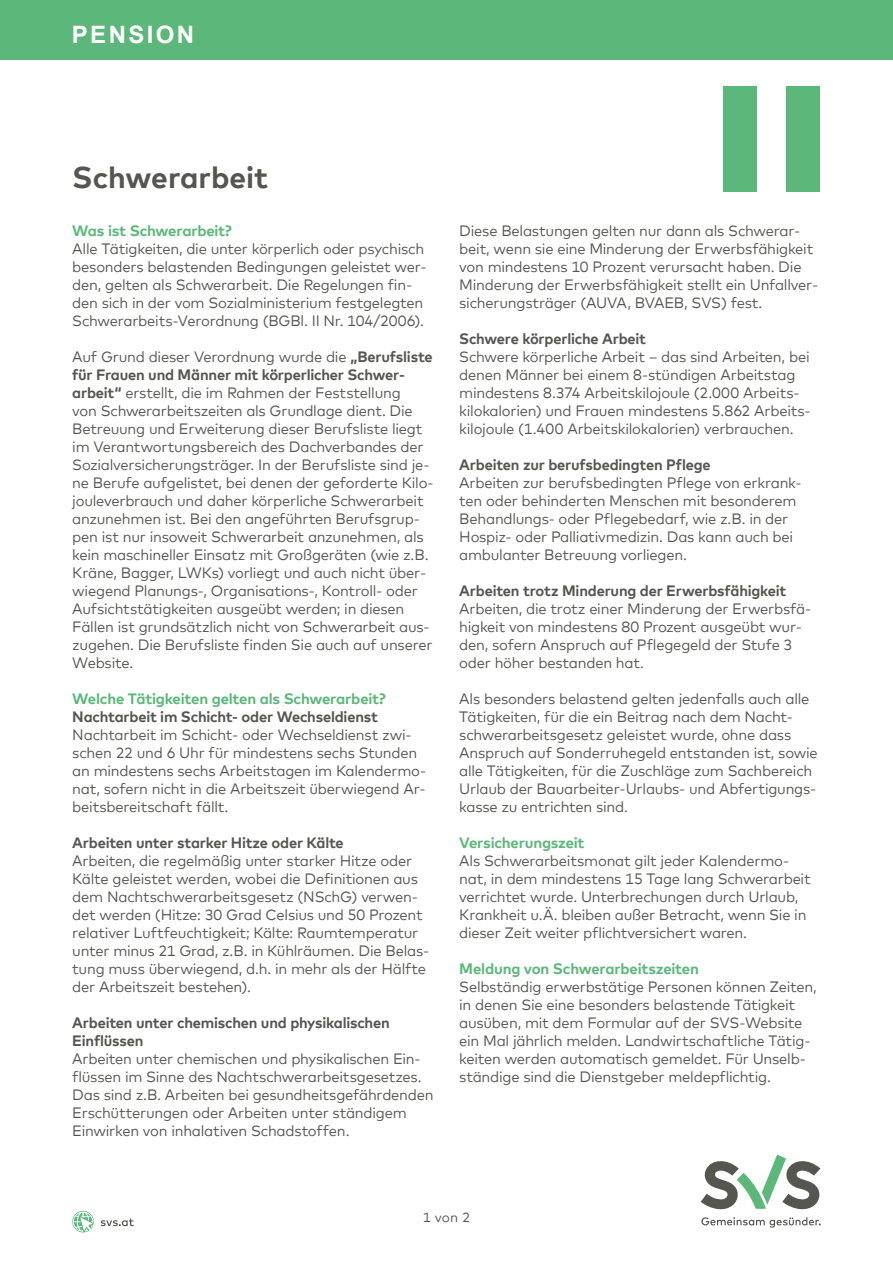
<style>
.page{position:relative;width:893px;height:1263px;background:#fff}
.page>*{position:absolute;margin:0;border:0;box-sizing:border-box;transform-origin:0 0}
.t1{font:700 30px "Mark Offc Pro";color:#565650}
.t2{font:700 24px "Arial";letter-spacing:.1em;color:#fff}
.t3{font:15px/18px "Mark Offc Pro";letter-spacing:-.015em;color:#565650}
.t4{font:700 15px/18px "Mark Offc Pro";letter-spacing:-.015em;color:#565650}
.t5{font:700 15px "Mark Offc Pro";letter-spacing:-.015em;color:#5cb77a}
.t6{font:13.5px "Mark Offc Pro";color:#565650}
.s1{font-weight:700}
</style>
<div class="page">
<svg style="left:701px;top:1154px;width:119px;height:56px"></svg>
<svg style="left:701px;top:1217px;width:120px;height:10px"></svg>
<svg style="left:72px;top:1211px;width:22px;height:21px"></svg>
<svg style="left:101px;top:1219px;width:33px;height:7px"></svg>
<div style="left:0;top:0;width:893px;height:60px;background:#5cb77a"></div>
<div style="left:786px;top:86px;width:33px;height:105px;background:#5cb77a"></div>
<div style="left:723px;top:86px;width:34px;height:105px;background:#5cb77a"></div>
<h2 class="t2" style="left:72px;top:18px;width:124px">PENSION</h2>
<h1 class="t1" style="left:72px;top:155px;width:197px">Schwerarbeit</h1>
<p class="t5" style="left:72px;top:220px;width:161px">Was ist Schwerarbeit?</p>
<p class="t3" style="left:72px;top:239px;width:356px">Alle Tätigkeiten, die unter körperlich oder psychisch besonders belastenden Bedingungen geleistet wer&shy;den, gelten als Schwerarbeit. Die Regelungen fin&shy;den sich in der vom Sozialministerium festgelegten Schwerarbeits-Verordnung (BGBl. II Nr. 104/2006).</p>
<p class="t3" style="left:72px;top:347px;width:363px">Auf Grund dieser Verordnung wurde die <span class="s1">„Berufsliste für Frauen und Männer mit körperlicher Schwer&shy;arbeit“</span> erstellt, die im Rahmen der Feststellung<br>von Schwerarbeitszeiten als Grundlage dient. Die Betreuung und Erweiterung dieser Berufsliste liegt im Verantwortungsbereich des Dachverbandes der Sozialversicherungsträger. In der Berufsliste sind je&shy;ne Berufe aufgelistet, bei denen der geforderte Kilo&shy;jouleverbrauch und daher körperliche Schwerarbeit anzunehmen ist. Bei den angeführten Berufsgrup&shy;pen ist nur insoweit Schwerarbeit anzunehmen, als kein maschineller Einsatz mit Großgeräten (wie z.B.<br>Kräne, Bagger, LWKs) vorliegt und auch nicht über&shy;wiegend Planungs-, Organisations-, Kontroll- oder Aufsichtstätigkeiten ausgeübt werden; in diesen Fällen ist grundsätzlich nicht von Schwerarbeit aus&shy;zugehen. Die Berufsliste finden Sie auch auf unserer Website.</p>
<p class="t5" style="left:72px;top:688px;width:315px">Welche Tätigkeiten gelten als Schwerarbeit?</p>
<p class="t4" style="left:72px;top:707px;width:307px">Nachtarbeit im Schicht- oder Wechseldienst</p>
<p class="t3" style="left:72px;top:725px;width:355px">Nachtarbeit im Schicht- oder Wechseldienst zwi&shy;schen 22 und 6 Uhr für mindestens sechs Stunden an mindestens sechs Arbeitstagen im Kalendermo&shy;nat, sofern nicht in die Arbeitszeit überwiegend Ar&shy;beitsbereitschaft fällt.</p>
<p class="t4" style="left:72px;top:833px;width:273px">Arbeiten unter starker Hitze oder Kälte</p>
<p class="t3" style="left:72px;top:851px;width:358px">Arbeiten, die regelmäßig unter starker Hitze oder Kälte geleistet werden, wobei die Definitionen aus dem Nachtschwerarbeitsgesetz (NSchG) verwen&shy;det werden (Hitze: 30 Grad Celsius und 50 Prozent relativer Luftfeuchtigkeit; Kälte: Raumtemperatur unter minus 21 Grad, z.B. in Kühlräumen. Die Belas&shy;tung muss überwiegend, d.h. in mehr als der Hälfte der Arbeitszeit bestehen).</p>
<p class="t4" style="left:72px;top:1013px;width:319px">Arbeiten unter chemischen und physikalischen<br>Einflüssen</p>
<p class="t3" style="left:72px;top:1049px;width:363px">Arbeiten unter chemischen und physikalischen Ein&shy;flüssen im Sinne des Nachtschwerarbeitsgesetzes.<br>Das sind z.B. Arbeiten bei gesundheitsgefährdenden Erschütterungen oder Arbeiten unter ständigem Einwirken von inhalativen Schadstoffen.</p>
<p class="t3" style="left:459px;top:221px;width:360px">Diese Belastungen gelten nur dann als Schwerar&shy;beit, wenn sie eine Minderung der Erwerbsfähigkeit von mindestens 10 Prozent verursacht haben. Die Minderung der Erwerbsfähigkeit stellt ein Unfallver&shy;sicherungsträger (AUVA, BVAEB, SVS) fest.</p>
<p class="t4" style="left:459px;top:329px;width:188px">Schwere körperliche Arbeit</p>
<p class="t3" style="left:459px;top:347px;width:353px">Schwere körperliche Arbeit – das sind Arbeiten, bei denen Männer bei einem 8-stündigen Arbeitstag mindestens 8.374 Arbeitskilojoule (2.000 Arbeits&shy;kilokalorien) und Frauen mindestens 5.862 Arbeits&shy;kilojoule (1.400 Arbeitskilokalorien) verbrauchen.</p>
<p class="t4" style="left:459px;top:455px;width:253px">Arbeiten zur berufsbedingten Pflege</p>
<p class="t3" style="left:459px;top:473px;width:344px">Arbeiten zur berufsbedingten Pflege von erkrank&shy;ten oder behinderten Menschen mit besonderem Behandlungs- oder Pflegebedarf, wie z.B. in der Hospiz- oder Palliativmedizin. Das kann auch bei ambulanter Betreuung vorliegen.</p>
<p class="t4" style="left:459px;top:581px;width:329px">Arbeiten trotz Minderung der Erwerbsfähigkeit</p>
<p class="t3" style="left:459px;top:599px;width:354px">Arbeiten, die trotz einer Minderung der Erwerbsfä&shy;higkeit von mindestens 80 Prozent ausgeübt wur&shy;den, sofern Anspruch auf Pflegegeld der Stufe 3 oder höher bestanden hat.</p>
<p class="t3" style="left:459px;top:689px;width:360px">Als besonders belastend gelten jedenfalls auch alle Tätigkeiten, für die ein Beitrag nach dem Nacht&shy;schwerarbeitsgesetz geleistet wurde, ohne dass Anspruch auf Sonderruhegeld entstanden ist, sowie alle Tätigkeiten, für die Zuschläge zum Sachbereich Urlaub der Bauarbeiter-Urlaubs- und Abfertigungs&shy;kasse zu entrichten sind.</p>
<p class="t5" style="left:459px;top:832px;width:127px">Versicherungszeit</p>
<p class="t3" style="left:459px;top:851px;width:353px">Als Schwerarbeitsmonat gilt jeder Kalendermo&shy;nat, in dem mindestens 15 Tage lang Schwerarbeit verrichtet wurde. Unterbrechungen durch Urlaub, Krankheit u.Ä. bleiben außer Betracht, wenn Sie in dieser Zeit weiter pflichtversichert waren.</p>
<p class="t5" style="left:459px;top:958px;width:241px">Meldung von Schwerarbeitszeiten</p>
<p class="t3" style="left:459px;top:977px;width:359px">Selbständig erwerbstätige Personen können Zeiten, in denen Sie eine besonders belastende Tätigkeit ausüben, mit dem Formular auf der SVS-Website ein Mal jährlich melden. Landwirtschaftliche Tätig&shy;keiten werden automatisch gemeldet. Für Unselb&shy;ständige sind die Dienstgeber meldepflichtig.</p>
<p class="t6" style="left:423px;top:1207px;width:49px">1 von 2</p>
</div>
